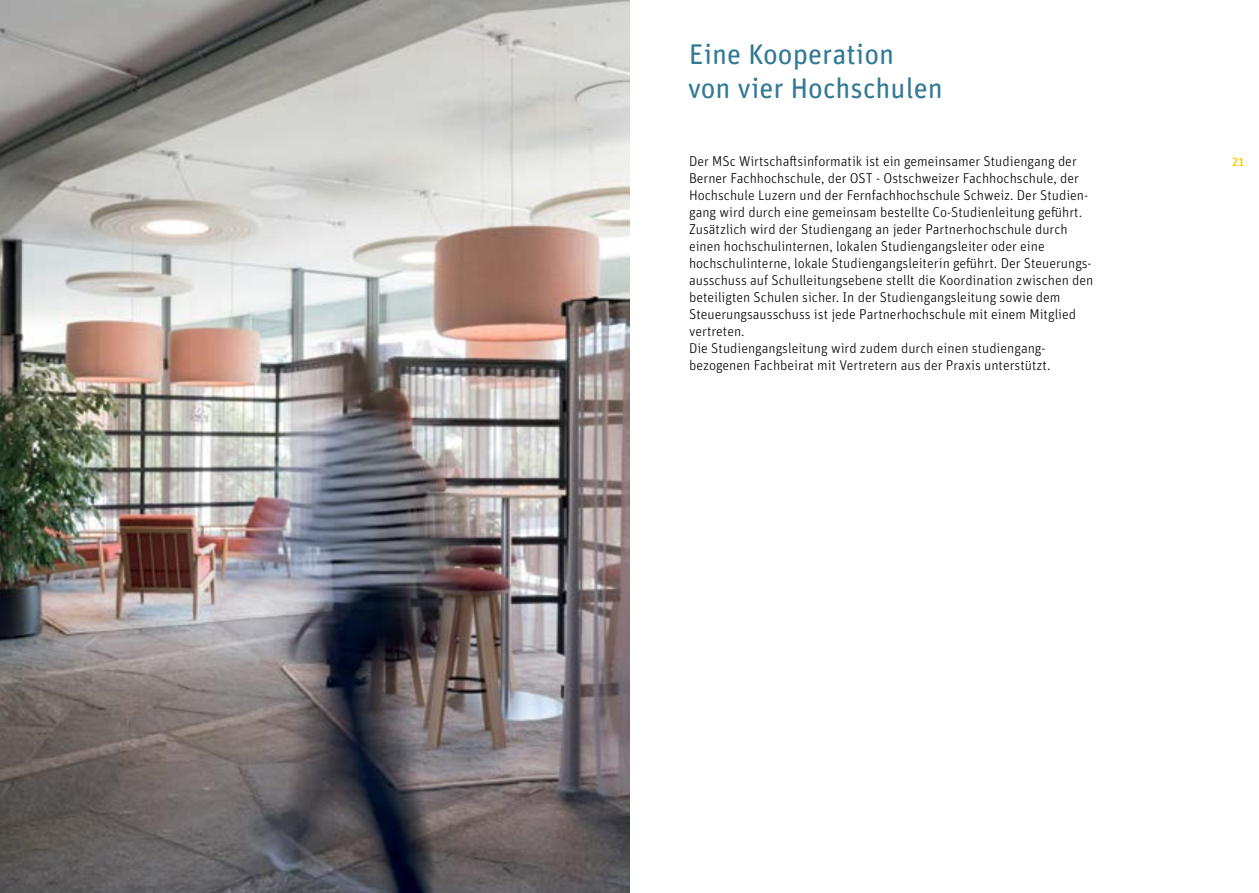
<style>
.page{position:relative;width:1259px;height:893px;background:#fff}
.page>*{position:absolute;margin:0;border:0;box-sizing:border-box;transform-origin:0 0}
.t1{font:28.5px/34px "Unit Rounded Pro";color:#327994}
.t2{font:300 14.25px/17px "Unit Rounded Pro";color:#000}
.t3{font:500 12px "Unit Rounded Pro";color:#ffcb05}
</style>
<div class="page">
<img style="left:0;top:0;width:629px;height:893px">
<h1 class="t1" style="left:688px;top:36px;width:256px">Eine Kooperation von vier Hochschulen</h1>
<p class="t2" style="left:689px;top:152px;width:406px">Der MSc Wirtschaftsinformatik ist ein gemeinsamer Studiengang der Berner Fachhochschule, der OST - Ostschweizer Fachhochschule, der Hochschule Luzern und der Fernfachhochschule Schweiz. Der Studien&shy;gang wird durch eine gemeinsam bestellte Co-Studienleitung geführt.<br>Zusätzlich wird der Studiengang an jeder Partnerhochschule durch einen hochschulinternen, lokalen Studiengangsleiter oder eine hochschulinterne, lokale Studiengangsleiterin geführt. Der Steuerungs&shy;ausschuss auf Schulleitungsebene stellt die Koordination zwischen den beteiligten Schulen sicher. In der Studiengangsleitung sowie dem Steuerungsausschuss ist jede Partnerhochschule mit einem Mitglied vertreten.<br>Die Studiengangsleitung wird zudem durch einen studiengang&shy;bezogenen Fachbeirat mit Vertretern aus der Praxis unterstützt.</p>
<p class="t3" style="left:1231px;top:153px;width:15px">21</p>
</div>
